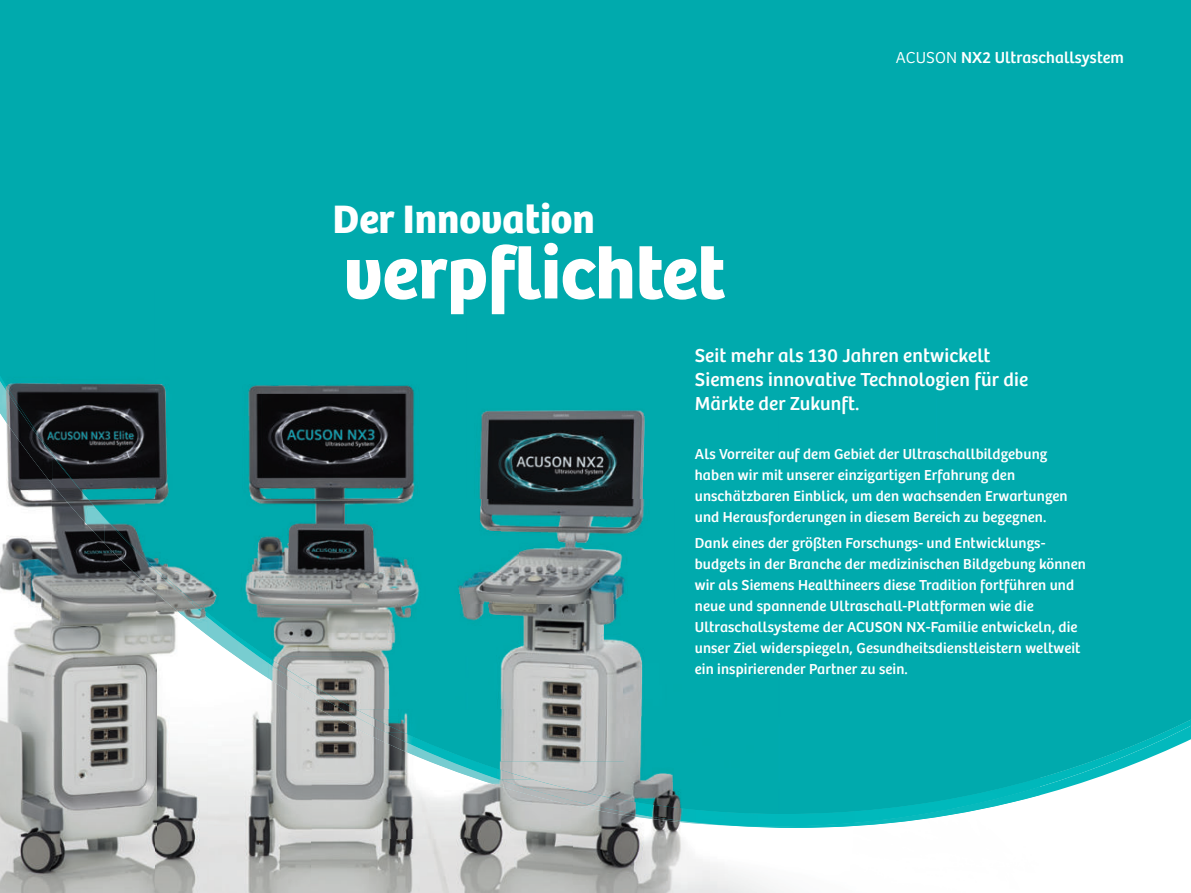
<style>
.page{position:relative;width:1191px;height:893px;background:#fff}
.page>*{position:absolute;margin:0;border:0;box-sizing:border-box;transform-origin:0 0}
.t1{font:75px "Bree SH Headline Regular";color:#fff}
.t2{font:41.1px "Bree SH Headline Regular";color:#fff}
.t3{font:19.5px/24px "Bree SH Text Regular";letter-spacing:.01em;color:#fff}
.t4{font:16.5px "Bree SH Text Regular";letter-spacing:.01em;color:#fff}
.t5{font:15px/21px "Bree SH Text Regular";letter-spacing:.01em;color:#fff}
.s1{font-family:"Bree SH Text Light"}
</style>
<div class="page">
<div style="left:0;top:0;width:1191px;height:796px;background:#00aaad"></div>
<img style="left:0;top:497px;width:52px;height:396px">
<img style="left:52px;top:543px;width:104px;height:350px">
<img style="left:156px;top:604px;width:52px;height:289px">
<img style="left:208px;top:657px;width:52px;height:236px">
<img style="left:260px;top:685px;width:52px;height:208px">
<img style="left:312px;top:732px;width:104px;height:107px">
<img style="left:416px;top:780px;width:156px;height:59px">
<img style="left:572px;top:826px;width:156px;height:67px">
<img style="left:312px;top:839px;width:260px;height:54px">
<img style="left:736px;top:801px;width:281px;height:27px">
<img style="left:52px;top:500px;width:35px;height:43px">
<img style="left:104px;top:555px;width:34px;height:38px">
<img style="left:157px;top:604px;width:35px;height:33px">
<img style="left:209px;top:657px;width:36px;height:17px">
<img style="left:261px;top:685px;width:6px;height:21px">
<img style="left:314px;top:732px;width:41px;height:25px">
<img style="left:418px;top:780px;width:58px;height:13px">
<img style="left:0;top:395px;width:12px;height:102px">
<img style="left:87px;top:500px;width:51px;height:55px">
<img style="left:192px;top:604px;width:5px;height:43px">
<img style="left:245px;top:657px;width:22px;height:28px">
<img style="left:302px;top:709px;width:53px;height:23px">
<img style="left:385px;top:762px;width:91px;height:18px">
<img style="left:499px;top:800px;width:276px;height:26px">
<img style="left:775px;top:801px;width:212px;height:25px">
<div style="left:0;top:290px;width:936px;height:105px;background:#00aaad"></div>
<div style="left:936px;top:290px;width:104px;height:511px;background:#00aaad"></div>
<img style="left:12px;top:395px;width:924px;height:105px">
<img style="left:89px;top:500px;width:275px;height:52px">
<img style="left:364px;top:500px;width:468px;height:104px">
<div style="left:832px;top:500px;width:104px;height:313px;background:#00aaad"></div>
<img style="left:138px;top:552px;width:226px;height:52px">
<img style="left:197px;top:604px;width:271px;height:53px">
<img style="left:468px;top:604px;width:312px;height:105px">
<div style="left:780px;top:604px;width:52px;height:210px;background:#00aaad"></div>
<img style="left:267px;top:657px;width:201px;height:52px">
<img style="left:355px;top:709px;width:269px;height:53px">
<img style="left:624px;top:709px;width:156px;height:105px">
<img style="left:476px;top:761px;width:148px;height:39px">
<div style="left:1096px;top:814px;width:32px;height:32px;border:1px solid #fff;border-radius:50%"></div>
<h2 class="t2" style="left:333px;top:202px;width:263px">Der Innovation</h2>
<h1 class="t1" style="left:343px;top:243px;width:383px">verpflichtet</h1>
<p class="t4" style="left:896px;top:49px;width:229px"><span class="s1">ACUSON</span> NX2 Ultraschallsystem</p>
<h3 class="t3" style="left:695px;top:344px;width:335px">Seit mehr als 130 Jahren entwickelt<br>Siemens innovative Technologien für die<br>Märkte der Zukunft.</h3>
<p class="t5" style="left:695px;top:443px;width:374px">Als Vorreiter auf dem Gebiet der Ultraschallbildgebung haben wir mit unserer einzigartigen Erfahrung den unschätzbaren Einblick, um den wachsenden Erwartungen und Herausforderungen in diesem Bereich zu begegnen.</p>
<p class="t5" style="left:695px;top:533px;width:393px">Dank eines der größten Forschungs- und Entwicklungs&shy;budgets in der Branche der medizinischen Bildgebung können wir als Siemens Healthineers diese Tradition fortführen und neue und spannende Ultraschall-Plattformen wie die Ultraschallsysteme der ACUSON NX-Familie entwickeln, die unser Ziel widerspiegeln, Gesundheitsdienstleistern weltweit ein inspirierender Partner zu sein.</p>
</div>
